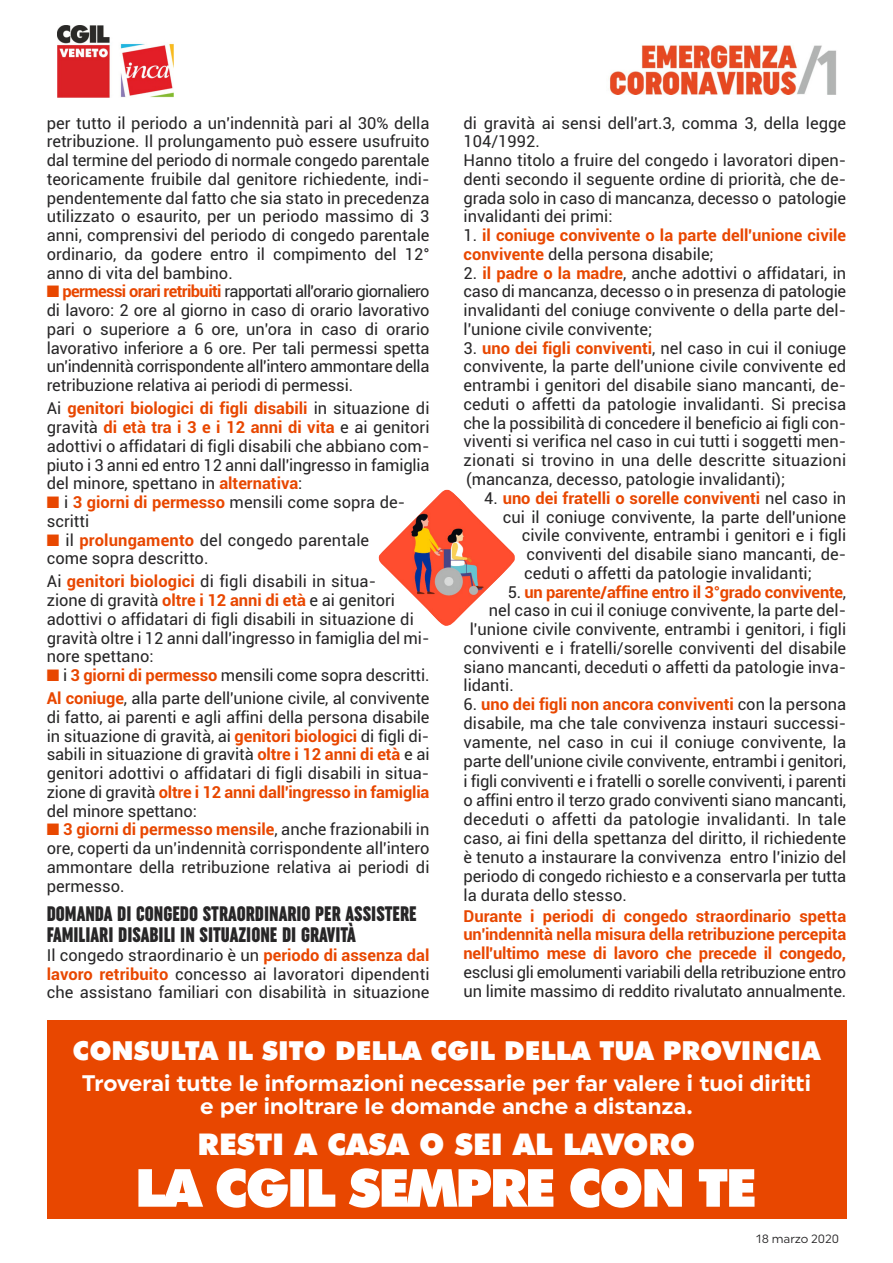
<style>
.page{position:relative;width:893px;height:1263px;background:#fff}
.page>*{position:absolute;margin:0;border:0;box-sizing:border-box;transform-origin:0 0}
.t1{font:900 30px "Futura BT";color:#fff}
.t2{font:900 26.25px "Futura BT";color:#fff}
.t3{font:700 22.5px/22.5px "Uniform";color:#fff;text-align:center}
.t4{font:21px/21px "Uniform Extra Condensed 5";color:#272627}
.t5{font:16.5px/18.8px "Roboto";color:#272627;text-align:justify}
.t6{font:700 16.5px/18.8px "Roboto";letter-spacing:-.01em;color:#e84700}
.t7{font:16.5px/18.8px "Roboto";letter-spacing:-.02em;color:#272627}
.t8{font:12px "Uniform";color:#272627}
.s1{font-weight:700;color:#e84700}
.s2{font-weight:400;color:#272627}
</style>
<div class="page">
<img style="left:608px;top:45px;width:228px;height:50px">
<img style="left:58px;top:26px;width:115px;height:72px">
<div style="left:47px;top:1020px;width:799px;height:199px;background:#e84700"></div>
<img style="left:379px;top:490px;width:136px;height:136px">
<svg style="left:138px;top:1168px;width:616px;height:40px"></svg>
<p class="t5" style="left:47px;top:114px;width:384px">per tutto il periodo a un'indennità pari al 30% della retribuzione. Il prolungamento può essere usufruito dal termine del periodo di normale congedo parentale teoricamente fruibile dal genitore richiedente, indi&shy;pendentemente dal fatto che sia stato in precedenza utilizzato o esaurito, per un periodo massimo di 3 anni, comprensivi del periodo di congedo parentale ordinario, da godere entro il compimento del 12° anno di vita del bambino.</p>
<p class="t5" style="left:47px;top:282px;width:384px;text-indent:16px"><span class="s1">permessi orari retribuiti</span> rapportati all'orario giornaliero di lavoro: 2 ore al giorno in caso di orario lavorativo pari o superiore a 6 ore, un'ora in caso di orario lavorativo inferiore a 6 ore. Per tali permessi spetta un'indennità corrispondente all'intero ammontare della retribuzione relativa ai periodi di permessi.</p>
<p class="t5" style="left:47px;top:399px;width:384px">Ai <span class="s1">genitori biologici di figli disabili</span> in situazione di gravità <span class="s1">di età tra i 3 e i 12 anni di vita</span> e ai genitori adottivi o affidatari di figli disabili che abbiano com&shy;piuto i 3 anni ed entro 12 anni dall'ingresso in famiglia del minore, spettano in <span class="s1">alternativa</span>:</p>
<p class="t5" style="left:64px;top:493px;width:342px">i <span class="s1">3 giorni di permesso</span> mensili come sopra de-</p>
<p class="t5" style="left:47px;top:512px;width:44px">scritti</p>
<p class="t5" style="left:65px;top:530px;width:305px">il <span class="s1">prolungamento</span> del congedo parentale</p>
<p class="t5" style="left:47px;top:549px;width:163px">come sopra descritto.</p>
<p class="t5" style="left:47px;top:572px;width:384px;text-align:left">Ai <span class="s1">genitori biologici</span> di figli disabili in situa-<br>zione di gravità <span class="s1">oltre i 12 anni di età</span> e ai genitori adottivi o affidatari di figli disabili in situazione di gravità oltre i 12 anni dall'ingresso in famiglia del mi&shy;nore spettano:</p>
<p class="t5" style="left:47px;top:664px;width:384px;line-height:23px;text-align:right">i <span class="s1">3 giorni di permesso</span> mensili come sopra descritti.<br><span class="s1">Al coniuge</span>, alla parte dell'unione civile, al convivente</p>
<p class="t5" style="left:47px;top:708px;width:384px">di fatto, ai parenti e agli affini della persona disabile in situazione di gravità, ai <span class="s1">genitori biologici</span> di figli di&shy;sabili in situazione di gravità <span class="s1">oltre i 12 anni di età</span> e ai genitori adottivi o affidatari di figli disabili in situa&shy;zione di gravità <span class="s1">oltre i 12 anni dall'ingresso in famiglia </span>del minore spettano:</p>
<p class="t5" style="left:47px;top:820px;width:384px;text-indent:17px"><span class="s1">3 giorni di permesso mensile</span>, anche frazionabili in ore, coperti da un'indennità corrispondente all'intero ammontare della retribuzione relativa ai periodi di permesso.</p>
<p class="t4" style="left:47px;top:903px;width:371px">DOMANDA DI CONGEDO STRAORDINARIO PER ASSISTERE<br>FAMILIARI DISABILI IN SITUAZIONE DI GRAVITÀ</p>
<p class="t5" style="left:47px;top:946px;width:384px">Il congedo straordinario è un <span class="s1">periodo di assenza dal lavoro retribuito</span> concesso ai lavoratori dipendenti che assistano familiari con disabilità in situazione</p>
<p class="t5" style="left:463px;top:114px;width:384px;text-align:left">di gravità ai sensi dell'art.3, comma 3, della legge 104/1992.<br>Hanno titolo a fruire del congedo i lavoratori dipen&shy;denti secondo il seguente ordine di priorità, che de&shy;grada solo in caso di mancanza, decesso o patologie invalidanti dei primi:</p>
<p class="t6" style="left:463px;top:226px;width:384px"><span class="s2">1.</span> il coniuge convivente o la parte dell'unione civile convivente <span class="s2">della persona disabile;</span></p>
<p class="t5" style="left:463px;top:264px;width:384px">2. <span class="s1">il padre o la madre</span>, anche adottivi o affidatari, in caso di mancanza, decesso o in presenza di patologie invalidanti del coniuge convivente o della parte del&shy;l'unione civile convivente;</p>
<p class="t5" style="left:463px;top:339px;width:384px">3. <span class="s1">uno dei figli conviventi</span>, nel caso in cui il coniuge convivente, la parte dell'unione civile convivente ed entrambi i genitori del disabile siano mancanti, de&shy;ceduti o affetti da patologie invalidanti. Si precisa che la possibilità di concedere il beneficio ai figli con&shy;viventi si verifica nel caso in cui tutti i soggetti men&shy;zionati si trovino in una delle descritte situazioni (mancanza, decesso, patologie invalidanti);</p>
<p class="t6" style="left:484px;top:489px;width:364px"><span class="s2">4.</span> uno dei fratelli o sorelle conviventi <span class="s2">nel caso in</span></p>
<p class="t5" style="left:503px;top:507px;width:345px">cui il coniuge convivente, la parte dell'unione</p>
<p class="t5" style="left:522px;top:526px;width:326px">civile convivente, entrambi i genitori e i figli</p>
<p class="t5" style="left:526px;top:545px;width:321px">conviventi del disabile siano mancanti, de-</p>
<p class="t5" style="left:524px;top:564px;width:289px">ceduti o affetti da patologie invalidanti;</p>
<p class="t6" style="left:508px;top:582px;width:340px"><span class="s2">5.</span> un parente/affine entro il 3°grado convivente<span class="s2">,</span></p>
<p class="t5" style="left:489px;top:601px;width:359px">nel caso in cui il coniuge convivente, la parte del-</p>
<p class="t5" style="left:470px;top:620px;width:378px">l'unione civile convivente, entrambi i genitori, i figli</p>
<p class="t5" style="left:463px;top:639px;width:384px">conviventi e i fratelli/sorelle conviventi del disabile</p>
<p class="t5" style="left:463px;top:657px;width:384px">siano mancanti, deceduti o affetti da patologie inva-</p>
<p class="t5" style="left:463px;top:676px;width:52px">lidanti.</p>
<p class="t5" style="left:463px;top:695px;width:384px">6. <span class="s1">uno dei figli non ancora conviventi</span> con la persona disabile, ma che tale convivenza instauri successi&shy;vamente, nel caso in cui il coniuge convivente, la parte dell'unione civile convivente, entrambi i genitori, i figli conviventi e i fratelli o sorelle conviventi, i parenti o affini entro il terzo grado conviventi siano mancanti, deceduti o affetti da patologie invalidanti. In tale caso, ai fini della spettanza del diritto, il richiedente è tenuto a instaurare la convivenza entro l'inizio del periodo di congedo richiesto e a conservarla per tutta la durata dello stesso.</p>
<p class="t6" style="left:463px;top:907px;width:384px;text-align:justify">Durante i periodi di congedo straordinario spetta un'indennità nella misura della retribuzione percepita nell'ultimo mese di lavoro che precede il congedo,</p>
<p class="t7" style="left:463px;top:963px;width:384px">esclusi gli emolumenti variabili della retribuzione entro un limite massimo di reddito rivalutato annualmente.</p>
<h2 class="t2" style="left:73px;top:1036px;width:749px">CONSULTA IL SITO DELLA CGIL DELLA TUA PROVINCIA</h2>
<h3 class="t3" style="left:82px;top:1074px;width:730px">Troverai tutte le informazioni necessarie per far valere i tuoi diritti e per inoltrare le domande anche a distanza.</h3>
<h1 class="t1" style="left:198px;top:1127px;width:499px">RESTI A CASA O SEI AL LAVORO</h1>
<p class="t8" style="left:756px;top:1235px;width:84px">18 marzo 2020</p>
</div>
